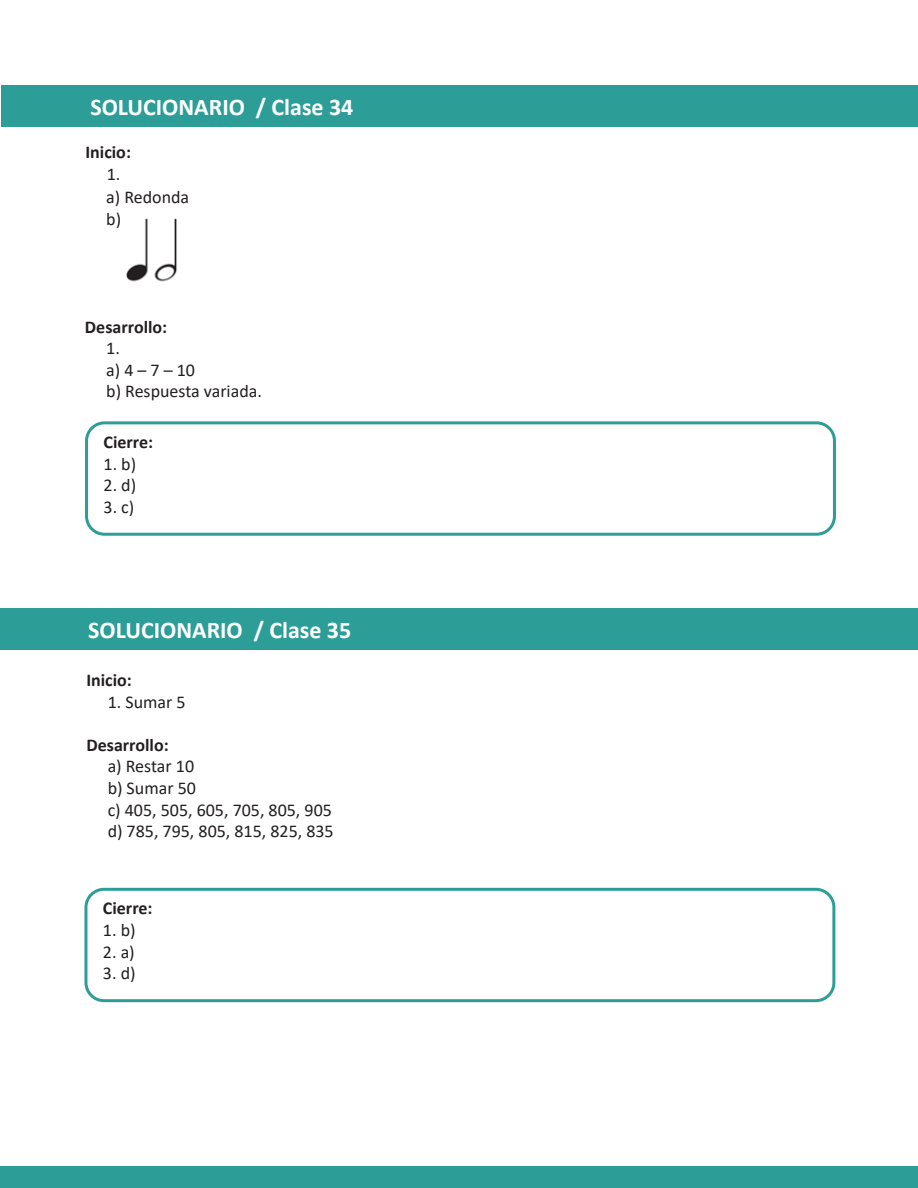
<style>
.page{position:relative;width:918px;height:1188px;background:#fff}
.page>*{position:absolute;margin:0;border:0;box-sizing:border-box;transform-origin:0 0}
.t1{font:700 24px "Calibri";color:#fff}
.t2{font:18px "Calibri";color:#231f20}
.t3{font:700 18px "Calibri";color:#231f20}
</style>
<div class="page">
<div style="left:1px;top:85px;width:917px;height:41px;background:#2c9e97"></div>
<div style="left:0;top:1167px;width:918px;height:21px;background:#2c9e97"></div>
<div style="left:0;top:608px;width:918px;height:41px;background:#2c9e97"></div>
<div style="left:84px;top:888px;width:751px;height:114px;border:3px solid #2c9e97;border-radius:18px"></div>
<div style="left:85px;top:421px;width:751px;height:115px;border:3px solid #2c9e97;border-radius:18px"></div>
<img style="left:126px;top:218px;width:51px;height:64px">
<p class="t1" style="left:90px;top:90px;width:265px">SOLUCIONARIO / Clase 34</p>
<p class="t3" style="left:85px;top:139px;width:47px">Inicio:</p>
<p class="t2" style="left:107px;top:161px;width:15px">1.</p>
<p class="t2" style="left:106px;top:185px;width:85px">a) Redonda</p>
<p class="t2" style="left:106px;top:206px;width:16px">b)</p>
<p class="t3" style="left:85px;top:314px;width:84px">Desarrollo:</p>
<p class="t2" style="left:106px;top:336px;width:15px">1.</p>
<p class="t2" style="left:106px;top:357px;width:90px">a) 4 – 7 – 10</p>
<p class="t2" style="left:106px;top:379px;width:157px">b) Respuesta variada.</p>
<p class="t3" style="left:104px;top:429px;width:51px">Cierre:</p>
<p class="t2" style="left:104px;top:451px;width:34px">1. b)</p>
<p class="t2" style="left:104px;top:473px;width:34px">2. d)</p>
<p class="t2" style="left:104px;top:494px;width:32px">3. c)</p>
<p class="t1" style="left:88px;top:613px;width:265px">SOLUCIONARIO / Clase 35</p>
<p class="t3" style="left:86px;top:667px;width:47px">Inicio:</p>
<p class="t2" style="left:108px;top:689px;width:79px">1. Sumar 5</p>
<p class="t3" style="left:86px;top:732px;width:84px">Desarrollo:</p>
<p class="t2" style="left:108px;top:754px;width:88px">a) Restar 10</p>
<p class="t2" style="left:108px;top:776px;width:90px">b) Sumar 50</p>
<p class="t2" style="left:108px;top:797px;width:226px">c) 405, 505, 605, 705, 805, 905</p>
<p class="t2" style="left:108px;top:819px;width:228px">d) 785, 795, 805, 815, 825, 835</p>
<p class="t3" style="left:103px;top:896px;width:51px">Cierre:</p>
<p class="t2" style="left:103px;top:918px;width:34px">1. b)</p>
<p class="t2" style="left:103px;top:939px;width:33px">2. a)</p>
<p class="t2" style="left:103px;top:961px;width:34px">3. d)</p>
</div>
